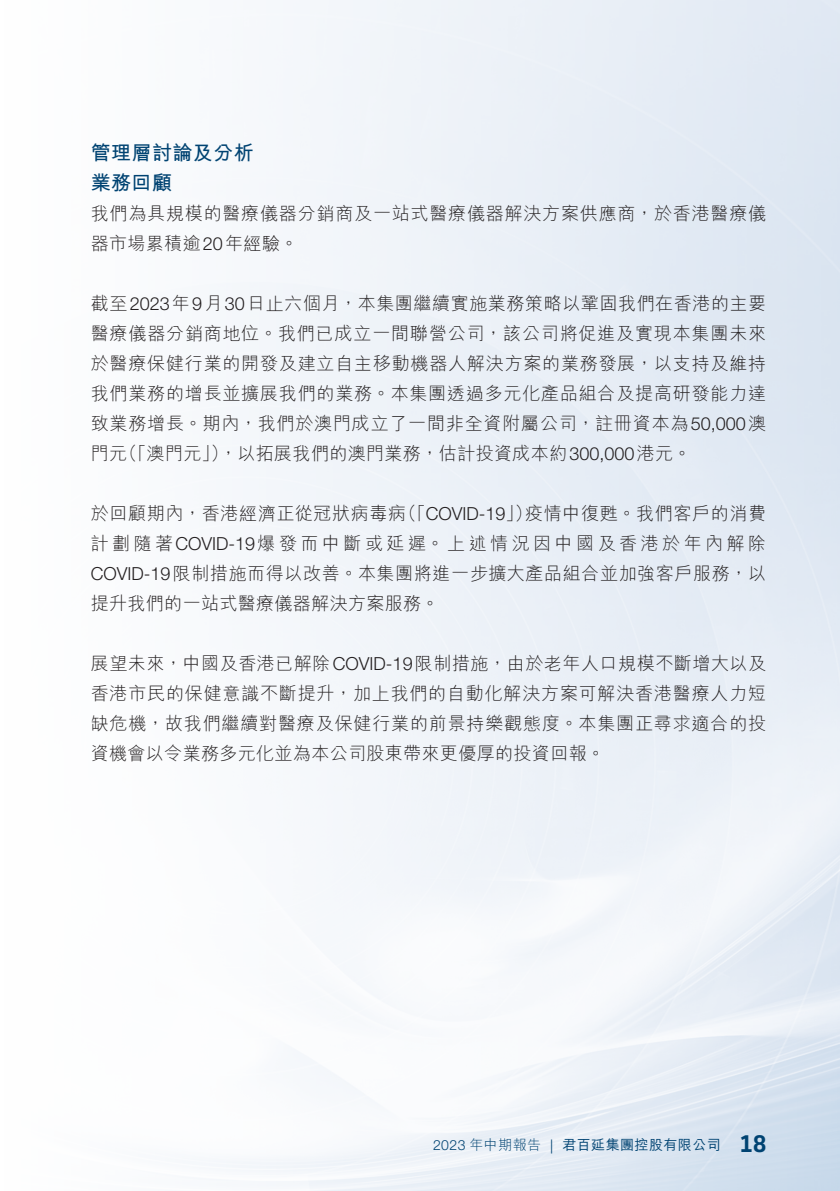
<style>
.page{position:relative;width:840px;height:1191px;background:#fff}
.page>*{position:absolute;margin:0;border:0;box-sizing:border-box;transform-origin:0 0}
.t1{font:700 24px "Battersea";color:#004372}
._01_H1{font:700 20px "M Hei HK";letter-spacing:.02em;color:#004372}
._00_txt{font:300 18px/30px "M Hei HK";letter-spacing:.045em;color:#231f20}
._00_txt-2{font:300 18px "M Hei HK";letter-spacing:.02em;color:#231f20}
._00_txt-3{font:300 18px "Helvetica Neue LT Std";color:#231f20}
.t2{font:500 14px "M Hei HK";letter-spacing:.03em;color:#004372}
.t3{font:300 14px "M Hei HK";letter-spacing:.03em;color:#004372}
.t4{font:300 14px "Helvetica LT Std";color:#004372}
.s1{font-family:"Helvetica Neue LT Std"}
.s2{font-family:"M Hei HK"}
</style>
<div class="page">
<p class="_01_H1" style="left:91px;top:138px;width:164px">管理層討論及分析</p>
<p class="_01_H1" style="left:91px;top:168px;width:83px">業務回顧</p>
<p class="_00_txt" style="left:91px;top:198px;width:676px">我們為具規模的醫療儀器分銷商及一站式醫療儀器解決方案供應商，於香港醫療儀器市場累積逾<span class="s1">20</span>年經驗。</p>
<p class="_00_txt" style="left:91px;top:288px;width:676px">截至<span class="s1">2023</span>年<span class="s1">9</span>月<span class="s1">30</span>日止六個月，本集團繼續實施業務策略以鞏固我們在香港的主要</p>
<p class="_00_txt" style="left:91px;top:318px;width:676px">醫療儀器分銷商地位。我們已成立一間聯營公司，該公司將促進及實現本集團未來</p>
<p class="_00_txt" style="left:91px;top:348px;width:676px">於醫療保健行業的開發及建立自主移動機器人解決方案的業務發展，以支持及維持</p>
<p class="_00_txt" style="left:91px;top:378px;width:676px">我們業務的增長並擴展我們的業務。本集團透過多元化產品組合及提高研發能力達</p>
<p class="_00_txt" style="left:91px;top:408px;width:676px">致業務增長。期內，我們於澳門成立了一間非全資附屬公司，註冊資本為<span class="s1">50,000</span>澳</p>
<p class="_00_txt-2" style="left:219px;top:444px;width:473px">，以拓展我們的澳門業務，估計投資成本約<span class="s1">300,000</span>港元。</p>
<p class="_00_txt" style="left:119px;top:438px;width:110px">（「澳門元」）</p>
<p class="_00_txt" style="left:91px;top:438px;width:38px">門元</p>
<p class="_00_txt" style="left:525px;top:498px;width:242px">疫情中復甦。我們客戶的消費</p>
<p class="_00_txt" style="left:91px;top:498px;width:676px">於回顧期內，香港經濟正從冠狀病毒病<br>計劃隨著<span class="s1">COVID-19</span>爆發而中斷或延遲。上述情況因中國及香港於年內解除<span class="s1">COVID-19</span>限制措施而得以改善。本集團將進一步擴大產品組合並加強客戶服務，以提升我們的一站式醫療儀器解決方案服務。</p>
<p class="_00_txt-3" style="left:398px;top:502px;width:135px"><span class="s2">（「</span>COVID-19<span class="s2">」）</span></p>
<p class="_00_txt" style="left:91px;top:648px;width:676px;text-align:justify">展望未來，中國及香港已解除<span class="s1">COVID-19</span>限制措施，由於老年人口規模不斷增大以及香港市民的保健意識不斷提升，加上我們的自動化解決方案可解決香港醫療人力短缺危機，故我們繼續對醫療及保健行業的前景持樂觀態度。本集團正尋求適合的投資機會以令業務多元化並為本公司股東帶來更優厚的投資回報。</p>
<p class="t3" style="left:433px;top:1137px;width:109px"><span class="s1">2023</span> 年中期報告</p>
<p class="t4" style="left:550px;top:1135px;width:5px">|</p>
<p class="t2" style="left:562px;top:1134px;width:160px">君百延集團控股有限公司</p>
<h1 class="t1" style="left:739px;top:1128px;width:28px">18</h1>
</div>
